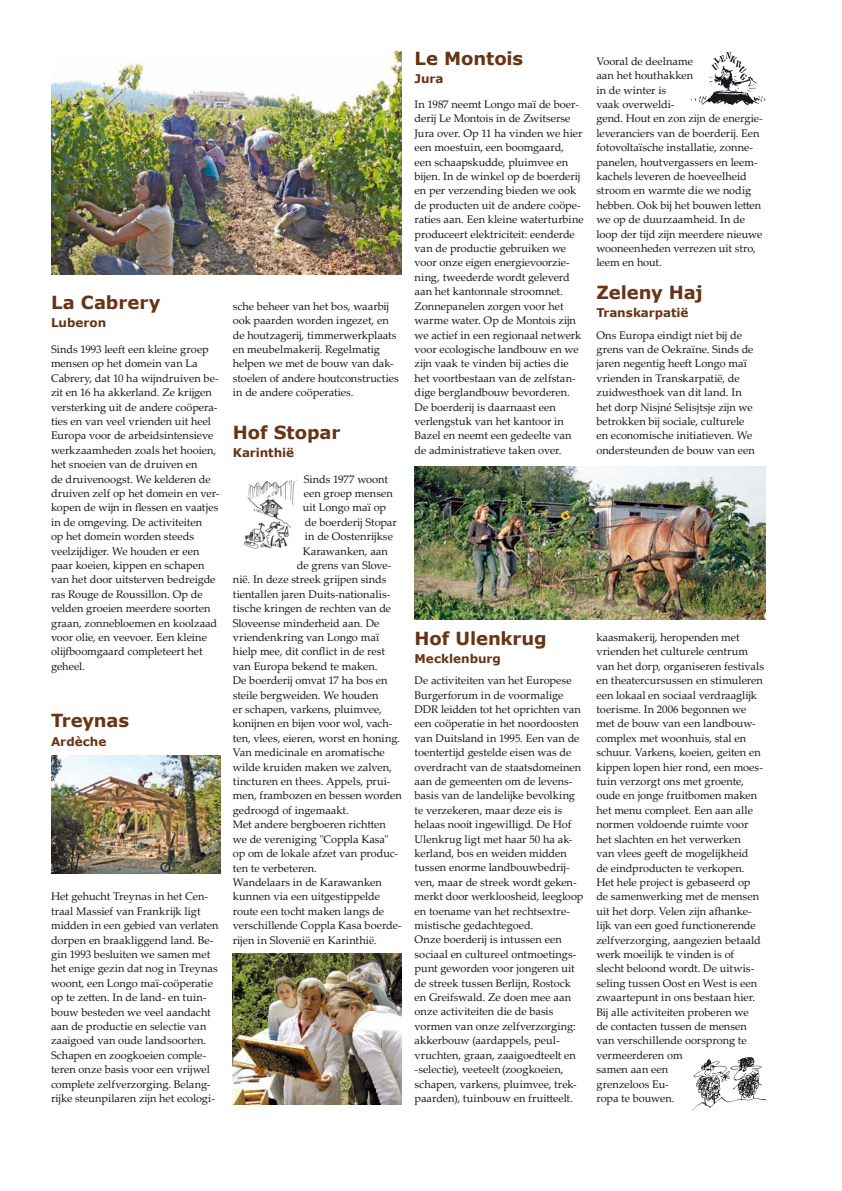
<style>
.page{position:relative;width:842px;height:1191px;background:#fff}
.page>*{position:absolute;margin:0;border:0;box-sizing:border-box;transform-origin:0 0}
.t1{font:700 18px "Verdana";letter-spacing:-.005em;color:#673415}
.t2{font:700 12px "Verdana";letter-spacing:-.005em;color:#673415}
.t3{font:11px/14.4px "Palatino Linotype";color:#1a171c}
</style>
<div class="page">
<img style="left:244px;top:479px;width:53px;height:70px">
<img style="left:51px;top:755px;width:169px;height:118px">
<img style="left:51px;top:51px;width:351px;height:223px">
<img style="left:233px;top:954px;width:169px;height:150px">
<img style="left:415px;top:467px;width:350px;height:152px">
<img style="left:692px;top:1057px;width:73px;height:53px">
<img style="left:691px;top:52px;width:74px;height:54px">
<h1 class="t1" style="left:51px;top:291px;width:111px">La Cabrery</h1>
<p class="t2" style="left:51px;top:315px;width:57px">Luberon</p>
<p class="t3" style="left:51px;top:341px;width:170px">Sinds 1993 leeft een kleine groep mensen op het domein van La<br>Cabrery, dat 10 ha wijndruiven be&shy;zit en 16 ha akkerland. Ze krijgen versterking uit de andere coöpera&shy;ties en van veel vrienden uit heel<br>Europa voor de arbeidsintensieve werkzaamheden zoals het hooien, het snoeien van de druiven en<br>de druivenoogst. We kelderen de druiven zelf op het domein en ver&shy;kopen de wijn in flessen en vaatjes in de omgeving. De activiteiten<br>op het domein worden steeds veelzijdiger. We houden er een paar koeien, kippen en schapen van het door uitsterven bedreigde ras Rouge de Roussillon. Op de velden groeien meerdere soorten graan, zonnebloemen en koolzaad voor olie, en veevoer. Een kleine olijfboomgaard completeert het geheel.</p>
<h1 class="t1" style="left:51px;top:709px;width:80px">Treynas</h1>
<p class="t2" style="left:51px;top:733px;width:57px">Ardèche</p>
<p class="t3" style="left:51px;top:889px;width:169px">Het gehucht Treynas in het Cen&shy;traal Massief van Frankrijk ligt midden in een gebied van verlaten dorpen en braakliggend land. Be&shy;gin 1993 besluiten we samen met het enige gezin dat nog in Treynas woont, een Longo maï-coöperatie op te zetten. In de land- en tuin&shy;bouw besteden we veel aandacht aan de productie en selectie van zaaigoed van oude landsoorten.<br>Schapen en zoogkoeien comple&shy;teren onze basis voor een vrijwel complete zelfverzorging. Belang&shy;rijke steunpilaren zijn het ecologi-</p>
<p class="t3" style="left:233px;top:298px;width:167px">sche beheer van het bos, waarbij ook paarden worden ingezet, en de houtzagerij, timmerwerkplaats en meubelmakerij. Regelmatig helpen we met de bouw van dak&shy;stoelen of andere houtconstructies in de andere coöperaties.</p>
<h1 class="t1" style="left:233px;top:421px;width:109px">Hof Stopar</h1>
<p class="t2" style="left:233px;top:445px;width:63px">Karinthië</p>
<p class="t3" style="left:304px;top:471px;width:86px">Sinds 1977 woont</p>
<p class="t3" style="left:304px;top:485px;width:91px">een groep mensen</p>
<p class="t3" style="left:303px;top:500px;width:85px">uit Longo maï op</p>
<p class="t3" style="left:305px;top:514px;width:94px">de boerderij Stopar</p>
<p class="t3" style="left:305px;top:529px;width:90px">in de Oostenrijkse</p>
<p class="t3" style="left:303px;top:543px;width:87px">Karawanken, aan</p>
<p class="t3" style="left:297px;top:557px;width:96px">de grens van Slove-</p>
<p class="t3" style="left:233px;top:572px;width:155px">nië. In deze streek grijpen sinds</p>
<p class="t3" style="left:233px;top:586px;width:159px">tientallen jaren Duits-nationalis-</p>
<p class="t3" style="left:233px;top:601px;width:160px">tische kringen de rechten van de</p>
<p class="t3" style="left:233px;top:615px;width:148px">Sloveense minderheid aan. De</p>
<p class="t3" style="left:233px;top:629px;width:148px">vriendenkring van Longo maï</p>
<p class="t3" style="left:233px;top:644px;width:154px">hielp mee, dit conflict in de rest</p>
<p class="t3" style="left:233px;top:658px;width:146px">van Europa bekend te maken.</p>
<p class="t3" style="left:233px;top:673px;width:156px">De boerderij omvat 17 ha bos en</p>
<p class="t3" style="left:233px;top:687px;width:147px">steile bergweiden. We houden</p>
<p class="t3" style="left:233px;top:701px;width:151px">er schapen, varkens, pluimvee,</p>
<p class="t3" style="left:233px;top:716px;width:161px">konijnen en bijen voor wol, vach-</p>
<p class="t3" style="left:233px;top:730px;width:169px">ten, vlees, eieren, worst en honing.</p>
<p class="t3" style="left:233px;top:745px;width:153px">Van medicinale en aromatische</p>
<p class="t3" style="left:233px;top:759px;width:161px">wilde kruiden maken we zalven,</p>
<p class="t3" style="left:233px;top:773px;width:159px">tincturen en thees. Appels, prui-</p>
<p class="t3" style="left:233px;top:788px;width:170px">men, frambozen en bessen worden</p>
<p class="t3" style="left:233px;top:802px;width:117px">gedroogd of ingemaakt.</p>
<p class="t3" style="left:233px;top:817px;width:155px">Met andere bergboeren richtten</p>
<p class="t3" style="left:233px;top:831px;width:157px">we de vereniging "Coppla Kasa"</p>
<p class="t3" style="left:233px;top:845px;width:167px">op om de lokale afzet van produc-</p>
<p class="t3" style="left:233px;top:860px;width:85px">ten te verbeteren.</p>
<p class="t3" style="left:233px;top:874px;width:151px">Wandelaars in de Karawanken</p>
<p class="t3" style="left:233px;top:889px;width:149px">kunnen via een uitgestippelde</p>
<p class="t3" style="left:233px;top:903px;width:153px">route een tocht maken langs de</p>
<p class="t3" style="left:233px;top:917px;width:171px">verschillende Coppla Kasa boerde-</p>
<p class="t3" style="left:233px;top:932px;width:145px">rijen in Slovenië en Karinthië.</p>
<h1 class="t1" style="left:415px;top:47px;width:110px">Le Montois</h1>
<p class="t2" style="left:415px;top:71px;width:30px">Jura</p>
<p class="t3" style="left:415px;top:97px;width:171px">In 1987 neemt Longo maï de boer&shy;derij Le Montois in de Zwitserse<br>Jura over. Op 11 ha vinden we hier een moestuin, een boomgaard, een schaapskudde, pluimvee en bijen. In de winkel op de boerderij en per verzending bieden we ook de producten uit de andere coöpe&shy;raties aan. Een kleine waterturbine produceert elektriciteit: eenderde van de productie gebruiken we voor onze eigen energievoorzie&shy;ning, tweederde wordt geleverd aan het kantonnale stroomnet.<br>Zonnepanelen zorgen voor het warme water. Op de Montois zijn we actief in een regionaal netwerk voor ecologische landbouw en we zijn vaak te vinden bij acties die het voortbestaan van de zelfstan&shy;dige berglandbouw bevorderen.<br>De boerderij is daarnaast een verlengstuk van het kantoor in<br>Bazel en neemt een gedeelte van de administratieve taken over.</p>
<h1 class="t1" style="left:415px;top:627px;width:134px">Hof Ulenkrug</h1>
<p class="t2" style="left:415px;top:651px;width:88px">Mecklenburg</p>
<p class="t3" style="left:415px;top:673px;width:170px">De activiteiten van het Europese<br>Burgerforum in de voormalige<br>DDR leidden tot het oprichten van een coöperatie in het noordoosten van Duitsland in 1995. Een van de toentertijd gestelde eisen was de overdracht van de staatsdomeinen aan de gemeenten om de levens&shy;basis van de landelijke bevolking te verzekeren, maar deze eis is helaas nooit ingewilligd. De Hof<br>Ulenkrug ligt met haar 50 ha ak&shy;kerland, bos en weiden midden tussen enorme landbouwbedrij&shy;ven, maar de streek wordt geken&shy;merkt door werkloosheid, leegloop en toename van het rechtsextre&shy;mistische gedachtegoed.<br>Onze boerderij is intussen een sociaal en cultureel ontmoetings&shy;punt geworden voor jongeren uit de streek tussen Berlijn, Rostock en Greifswald. Ze doen mee aan onze activiteiten die de basis vormen van onze zelfverzorging: akkerbouw (aardappels, peul&shy;vruchten, graan, zaaigoedteelt en -selectie), veeteelt (zoogkoeien, schapen, varkens, pluimvee, trek&shy;paarden), tuinbouw en fruitteelt.</p>
<p class="t3" style="left:596px;top:53px;width:168px">Vooral de deelname<br>aan het houthakken<br>in de winter is<br>vaak overweldi-<br>gend. Hout en zon zijn de energie&shy;leveranciers van de boerderij. Een fotovoltaïsche installatie, zonne&shy;panelen, houtvergassers en leem&shy;kachels leveren de hoeveelheid stroom en warmte die we nodig hebben. Ook bij het bouwen letten we op de duurzaamheid. In de loop der tijd zijn meerdere nieuwe wooneenheden verrezen uit stro, leem en hout.</p>
<h1 class="t1" style="left:596px;top:281px;width:108px">Zeleny Haj</h1>
<p class="t2" style="left:596px;top:305px;width:94px">Transkarpatië</p>
<p class="t3" style="left:596px;top:327px;width:160px">Ons Europa eindigt niet bij de grens van de Oekraïne. Sinds de jaren negentig heeft Longo maï vrienden in Transkarpatië, de zuidwesthoek van dit land. In het dorp Nisjné Selisjtsje zijn we betrokken bij sociale, culturele en economische initiatieven. We ondersteunden de bouw van een</p>
<p class="t3" style="left:596px;top:629px;width:169px">kaasmakerij, heropenden met vrienden het culturele centrum van het dorp, organiseren festivals en theatercursussen en stimuleren een lokaal en sociaal verdraaglijk toerisme. In 2006 begonnen we met de bouw van een landbouw&shy;complex met woonhuis, stal en schuur. Varkens, koeien, geiten en kippen lopen hier rond, een moes&shy;tuin verzorgt ons met groente, oude en jonge fruitbomen maken het menu compleet. Een aan alle normen voldoende ruimte voor het slachten en het verwerken<br>van vlees geeft de mogelijkheid<br>de eindproducten te verkopen.<br>Het hele project is gebaseerd op de samenwerking met de mensen uit het dorp. Velen zijn afhanke&shy;lijk van een goed functionerende zelfverzorging, aangezien betaald werk moeilijk te vinden is of slecht beloond wordt. De uitwis&shy;seling tussen Oost en West is een zwaartepunt in ons bestaan hier.<br>Bij alle activiteiten proberen we<br>de contacten tussen de mensen van verschillende oorsprong te vermeerderen om<br>samen aan een<br>grenzeloos Eu-<br>ropa te bouwen.</p>
</div>
